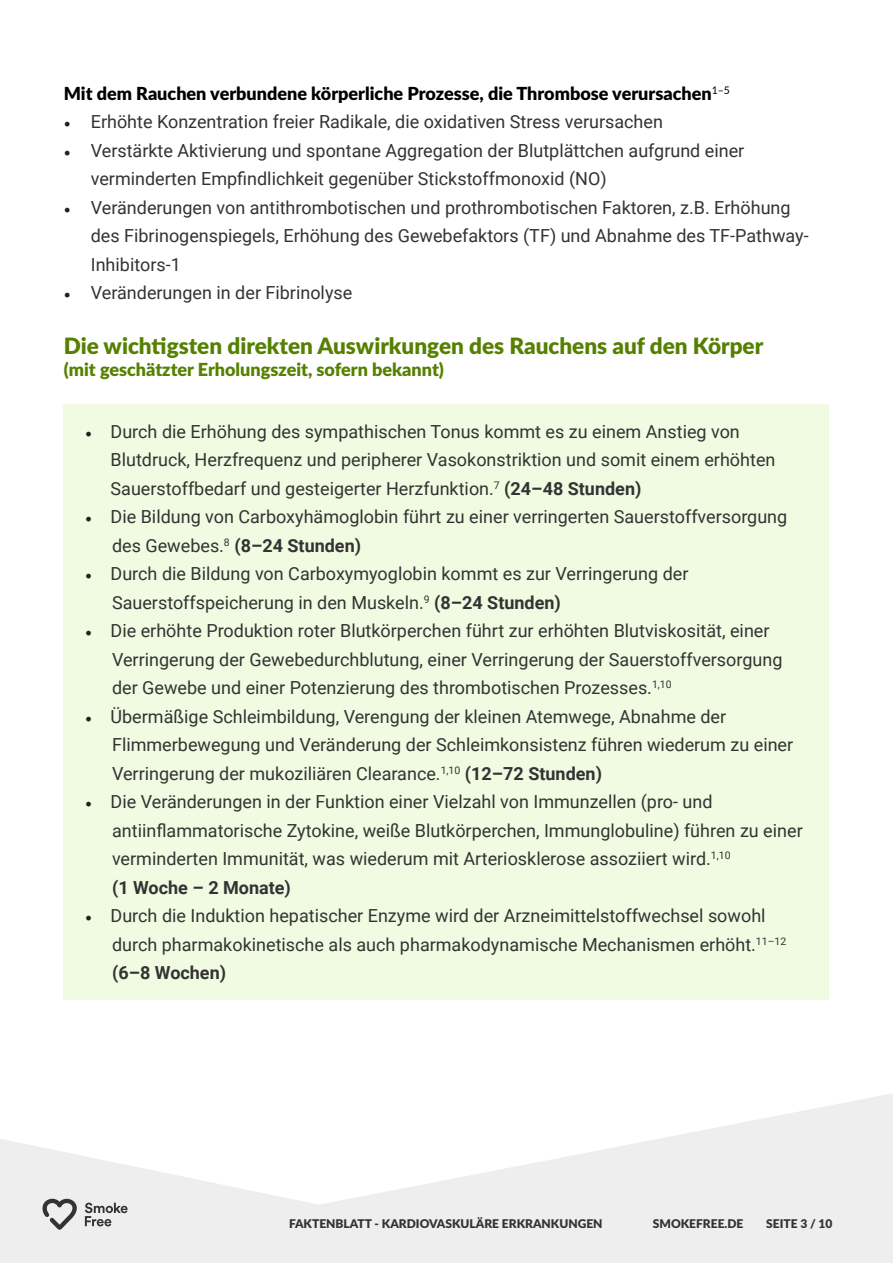
<style>
.page{position:relative;width:893px;height:1263px;background:#fff}
.page>*{position:absolute;margin:0;border:0;box-sizing:border-box;transform-origin:0 0}
.t1{font:900 22.5px "Lato";color:#558000}
.t2{font:18px/28.5px "Roboto";color:#333}
.t3{font:900 18px "Lato";color:#000}
.t4{font:900 18px "Lato";color:#558000}
.t5{font:900 12px "Lato";color:#323332}
.t6{font:900 12px "Lato";color:#333}
.s1{font-family:"Minion Pro";color:#231f20}
.s2{font-weight:700}
</style>
<div class="page">
<svg style="left:0;top:1093px;width:893px;height:170px;fill:#eee"></svg>
<svg style="left:43px;top:1198px;width:85px;height:32px;background:#bebebe"></svg>
<div style="left:64px;top:404px;width:765px;height:595px;background:#f0fbe2"></div>
<p class="t3" style="left:64px;top:79px;width:668px">Mit dem Rauchen verbundene körperliche Prozesse, die Thrombose verursachen<sup>1–5</sup></p>
<p class="t2" style="left:64px;top:107px;width:601px"><span class="s1">•</span> Erhöhte Konzentration freier Radikale, die oxidativen Stress verursachen</p>
<p class="t2" style="left:91px;top:135px;width:655px;text-indent:-27px"><span class="s1">•</span> Verstärkte Aktivierung und spontane Aggregation der Blutplättchen aufgrund einer verminderten Empfindlichkeit gegenüber Stickstoffmonoxid (NO)</p>
<p class="t2" style="left:91px;top:192px;width:719px;text-indent:-27px"><span class="s1">•</span> Veränderungen von antithrombotischen und prothrombotischen Faktoren, z.B. Erhöhung des Fibrinogenspiegels, Erhöhung des Gewebefaktors (TF) und Abnahme des TF-Pathway-<br>Inhibitors-1</p>
<p class="t2" style="left:64px;top:278px;width:290px"><span class="s1">•</span> Veränderungen in der Fibrinolyse</p>
<p class="t1" style="left:64px;top:329px;width:701px">Die wichtigsten direkten Auswirkungen des Rauchens auf den Körper</p>
<p class="t4" style="left:64px;top:356px;width:382px">(mit geschätzter Erholungszeit, sofern bekannt)</p>
<p class="t2" style="left:111px;top:416px;width:666px;text-indent:-26px"><span class="s1">•</span> Durch die Erhöhung des sympathischen Tonus kommt es zu einem Anstieg von<br>Blutdruck, Herzfrequenz und peripherer Vasokonstriktion und somit einem erhöhten<br>Sauerstoffbedarf und gesteigerter Herzfunktion.<sup>7</sup> <span class="s2">(24–48 Stunden)</span></p>
<p class="t2" style="left:112px;top:502px;width:677px;text-indent:-27px"><span class="s1">•</span> Die Bildung von Carboxyhämoglobin führt zu einer verringerten Sauerstoffversorgung des Gewebes.<sup>8</sup> <span class="s2">(8–24 Stunden)</span></p>
<p class="t2" style="left:112px;top:559px;width:578px;text-indent:-27px"><span class="s1">•</span> Durch die Bildung von Carboxymyoglobin kommt es zur Verringerung der<br>Sauerstoffspeicherung in den Muskeln.<sup>9</sup> <span class="s2">(8–24 Stunden)</span></p>
<p class="t2" style="left:112px;top:616px;width:672px;text-indent:-27px"><span class="s1">•</span> Die erhöhte Produktion roter Blutkörperchen führt zur erhöhten Blutviskosität, einer<br>Verringerung der Gewebedurchblutung, einer Verringerung der Sauerstoffversorgung der Gewebe und einer Potenzierung des thrombotischen Prozesses.<sup>1,10</sup></p>
<p class="t2" style="left:112px;top:701px;width:683px;text-indent:-27px"><span class="s1">•</span> Übermäßige Schleimbildung, Verengung der kleinen Atemwege, Abnahme der<br>Flimmerbewegung und Veränderung der Schleimkonsistenz führen wiederum zu einer<br>Verringerung der mukoziliären Clearance.<sup>1,10</sup> <span class="s2">(12–72 Stunden)</span></p>
<p class="t2" style="left:112px;top:787px;width:692px;text-indent:-27px"><span class="s1">•</span> Die Veränderungen in der Funktion einer Vielzahl von Immunzellen (pro- und antiinflammatorische Zytokine, weiße Blutkörperchen, Immunglobuline) führen zu einer verminderten Immunität, was wiederum mit Arteriosklerose assoziiert wird.<sup>1,10<br></sup><span class="s2">(1 Woche – 2 Monate)</span></p>
<p class="t2" style="left:112px;top:901px;width:676px;text-indent:-27px"><span class="s1">•</span> Durch die Induktion hepatischer Enzyme wird der Arzneimittelstoffwechsel sowohl durch pharmakokinetische als auch pharmakodynamische Mechanismen erhöht.<sup>11–12 </sup><span class="s2">(6–8 Wochen)</span></p>
<p class="t5" style="left:289px;top:1215px;width:315px">FAKTENBLATT - KARDIOVASKULÄRE ERKRANKUNGEN</p>
<p class="t6" style="left:653px;top:1215px;width:92px">SMOKEFREE.DE</p>
<p class="t6" style="left:766px;top:1215px;width:68px">SEITE 3 / 10</p>
</div>
